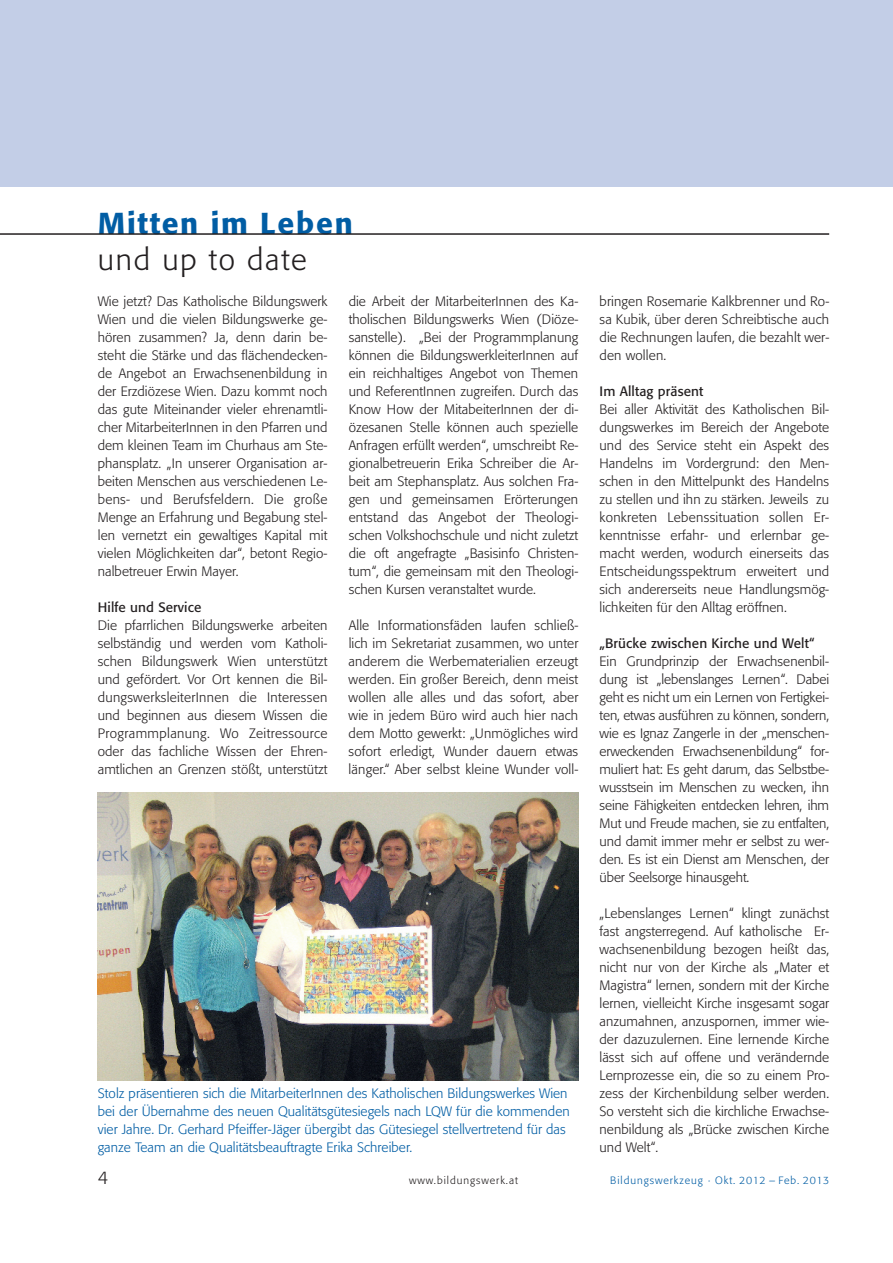
<style>
.page{position:relative;width:893px;height:1263px;background:#fff}
.page>*{position:absolute;margin:0;border:0;box-sizing:border-box;transform-origin:0 0}
.t1{font:500 30px "Formata";letter-spacing:.06em;color:#015da4}
.t2{font:300 30px "Formata";letter-spacing:.06em;color:#231f20}
.t3{font:300 18px "Formata";color:#231f20}
.t4{font:300 13.5px/18px "Formata";letter-spacing:.005em;color:#231f20;text-align:justify}
.t5{font:300 13.5px/18px "Formata";letter-spacing:.005em;color:#015da4}
.t6{font:13.5px "Formata";letter-spacing:.01em;color:#231f20}
.t7{font:300 10.5px "Formata";letter-spacing:.09em;color:#015da4}
.t8{font:300 10.5px "Formata";letter-spacing:.095em;color:#231f20}
</style>
<div class="page">
<hr style="left:0;top:233px;width:829px;height:2px;background:#231f20">
<div style="left:0;top:0;width:893px;height:187px;background:#c3cee7"></div>
<img style="left:98px;top:792px;width:480px;height:288px">
<h1 class="t1" style="left:98px;top:211px;width:256px">Mitten im Leben</h1>
<h1 class="t2" style="left:98px;top:247px;width:210px">und up to date</h1>
<p class="t4" style="left:98px;top:293px;width:231px">Wie jetzt? Das Katholische Bildungswerk Wien und die vielen Bildungswerke ge&shy;hören zusammen? Ja, denn darin be&shy;steht die Stärke und das flächendecken&shy;de Angebot an Erwachsenenbildung in der Erzdiözese Wien. Dazu kommt noch das gute Miteinander vieler ehrenamtli&shy;cher MitarbeiterInnen in den Pfarren und dem kleinen Team im Churhaus am Ste&shy;phansplatz. „In unserer Organisation ar&shy;beiten Menschen aus verschiedenen Le&shy;bens- und Berufsfeldern. Die große Menge an Erfahrung und Begabung stel&shy;len vernetzt ein gewaltiges Kapital mit vielen Möglichkeiten dar“, betont Regio&shy;nalbetreuer Erwin Mayer.</p>
<p class="t6" style="left:98px;top:602px;width:105px">Hilfe und Service</p>
<p class="t4" style="left:98px;top:617px;width:231px">Die pfarrlichen Bildungswerke arbeiten selbständig und werden vom Katholi&shy;schen Bildungswerk Wien unterstützt und gefördert. Vor Ort kennen die Bil&shy;dungswerksleiterInnen die Interessen und beginnen aus diesem Wissen die Programmplanung. Wo Zeitressource oder das fachliche Wissen der Ehren&shy;amtlichen an Grenzen stößt, unterstützt</p>
<p class="t4" style="left:349px;top:293px;width:231px">die Arbeit der MitarbeiterInnen des Ka&shy;tholischen Bildungswerks Wien (Diöze&shy;sanstelle). „Bei der Programmplanung können die BildungswerkleiterInnen auf ein reichhaltiges Angebot von Themen und ReferentInnen zugreifen. Durch das Know How der MitabeiterInnen der di&shy;özesanen Stelle können auch spezielle Anfragen erfüllt werden“, umschreibt Re&shy;gionalbetreuerin Erika Schreiber die Ar&shy;beit am Stephansplatz. Aus solchen Fra&shy;gen und gemeinsamen Erörterungen entstand das Angebot der Theologi&shy;schen Volkshochschule und nicht zuletzt die oft angefragte „Basisinfo Christen&shy;tum“, die gemeinsam mit den Theologi&shy;schen Kursen veranstaltet wurde.</p>
<p class="t4" style="left:349px;top:617px;width:231px">Alle Informationsfäden laufen schließ&shy;lich im Sekretariat zusammen, wo unter anderem die Werbematerialien erzeugt werden. Ein großer Bereich, denn meist wollen alle alles und das sofort, aber wie in jedem Büro wird auch hier nach dem Motto gewerkt: „Unmögliches wird sofort erledigt, Wunder dauern etwas länger.“ Aber selbst kleine Wunder voll-</p>
<p class="t5" style="left:98px;top:1085px;width:473px">Stolz präsentieren sich die MitarbeiterInnen des Katholischen Bildungswerkes Wien bei der Übernahme des neuen Qualitätsgütesiegels nach LQW für die kommenden vier Jahre. Dr. Gerhard Pfeiffer-Jäger übergibt das Gütesiegel stellvertretend für das ganze Team an die Qualitätsbeauftragte Erika Schreiber.</p>
<p class="t4" style="left:599px;top:293px;width:231px">bringen Rosemarie Kalkbrenner und Ro&shy;sa Kubik, über deren Schreibtische auch die Rechnungen laufen, die bezahlt wer&shy;den wollen.</p>
<p class="t6" style="left:599px;top:386px;width:105px">Im Alltag präsent</p>
<p class="t4" style="left:599px;top:401px;width:231px">Bei aller Aktivität des Katholischen Bil&shy;dungswerkes im Bereich der Angebote und des Service steht ein Aspekt des Handelns im Vordergrund: den Men&shy;schen in den Mittelpunkt des Handelns zu stellen und ihn zu stärken. Jeweils zu konkreten Lebenssituation sollen Er&shy;kenntnisse erfahr- und erlernbar ge&shy;macht werden, wodurch einerseits das Entscheidungsspektrum erweitert und sich andererseits neue Handlungsmög&shy;lichkeiten für den Alltag eröffnen.</p>
<p class="t6" style="left:599px;top:638px;width:216px">„Brücke zwischen Kirche und Welt“</p>
<p class="t4" style="left:599px;top:653px;width:231px">Ein Grundprinzip der Erwachsenenbil&shy;dung ist „lebenslanges Lernen“. Dabei geht es nicht um ein Lernen von Fertigkei&shy;ten, etwas ausführen zu können, sondern, wie es Ignaz Zangerle in der „menschen&shy;erweckenden Erwachsenenbildung“ for&shy;muliert hat: Es geht darum, das Selbstbe&shy;wusstsein im Menschen zu wecken, ihn seine Fähigkeiten entdecken lehren, ihm Mut und Freude machen, sie zu entfalten, und damit immer mehr er selbst zu wer&shy;den. Es ist ein Dienst am Menschen, der über Seelsorge hinausgeht.</p>
<p class="t4" style="left:599px;top:905px;width:231px">„Lebenslanges Lernen“ klingt zunächst fast angsterregend. Auf katholische Er&shy;wachsenenbildung bezogen heißt das, nicht nur von der Kirche als „Mater et Magistra“ lernen, sondern mit der Kirche lernen, vielleicht Kirche insgesamt sogar anzumahnen, anzuspornen, immer wie&shy;der dazuzulernen. Eine lernende Kirche lässt sich auf offene und verändernde Lernprozesse ein, die so zu einem Pro&shy;zess der Kirchenbildung selber werden.<br>So versteht sich die kirchliche Erwachse&shy;nenbildung als „Brücke zwischen Kirche und Welt“.</p>
<h2 class="t3" style="left:98px;top:1170px;width:12px">4</h2>
<p class="t8" style="left:409px;top:1176px;width:110px">www.bildungswerk.at</p>
<p class="t7" style="left:610px;top:1176px;width:220px">Bildungswerkzeug · Okt. 2012 – Feb. 2013</p>
</div>
